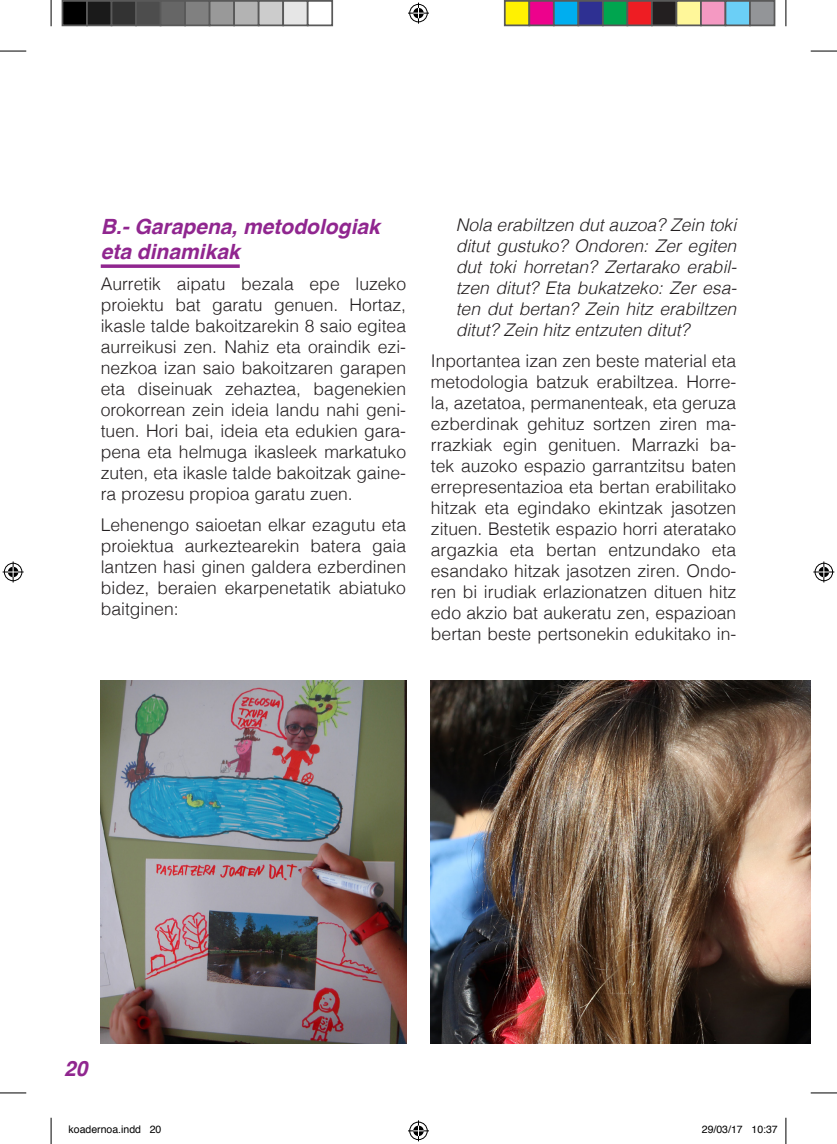
<style>
.page{position:relative;width:837px;height:1144px;background:#fff}
.page>*{position:absolute;margin:0;border:0;box-sizing:border-box;transform-origin:0 0}
.t1{font:italic 700 21px/25.2px "Helvetica";color:#90268f}
.t2{font:300 17.5px/21px "Helvetica";color:#231f20;text-align:justify}
.t3{font:italic 300 17.5px/21px "Helvetica";color:#231f20;text-align:justify}
.t4{font:10.5px "Helvetica";color:#000}
</style>
<div class="page">
<svg style="left:101px;top:264px;width:139px;height:4px"></svg>
<img style="left:101px;top:680px;width:305px;height:363px">
<img style="left:431px;top:680px;width:379px;height:363px">
<svg style="left:0;top:51px;width:26px;height:1px"></svg>
<svg style="left:810px;top:51px;width:26px;height:1px"></svg>
<svg style="left:0;top:1092px;width:26px;height:1px"></svg>
<svg style="left:810px;top:1092px;width:26px;height:1px"></svg>
<svg style="left:51px;top:0;width:1px;height:26px"></svg>
<svg style="left:51px;top:1118px;width:1px;height:26px"></svg>
<svg style="left:785px;top:0;width:1px;height:26px"></svg>
<svg style="left:785px;top:1118px;width:1px;height:26px"></svg>
<svg style="left:408px;top:3px;width:21px;height:21px"></svg>
<svg style="left:408px;top:1120px;width:21px;height:21px"></svg>
<svg style="left:3px;top:561px;width:21px;height:21px"></svg>
<svg style="left:813px;top:561px;width:21px;height:21px"></svg>
<div style="left:62px;top:1px;width:25px;height:24px;background:#000"></div>
<div style="left:62px;top:0;width:26px;height:26px;border:2px solid #595959"></div>
<div style="left:87px;top:1px;width:24px;height:24px;background:#1a1a1a"></div>
<div style="left:86px;top:0;width:26px;height:26px;border:2px solid #595959"></div>
<div style="left:111px;top:1px;width:25px;height:24px;background:#333"></div>
<div style="left:111px;top:0;width:26px;height:26px;border:2px solid #595959"></div>
<div style="left:136px;top:1px;width:24px;height:24px;background:#4d4d4d"></div>
<div style="left:135px;top:0;width:26px;height:26px;border:2px solid #595959"></div>
<div style="left:160px;top:1px;width:25px;height:24px;background:#666"></div>
<div style="left:160px;top:0;width:26px;height:26px;border:2px solid #595959"></div>
<div style="left:185px;top:1px;width:24px;height:24px;background:#808080"></div>
<div style="left:184px;top:0;width:26px;height:26px;border:2px solid #595959"></div>
<div style="left:209px;top:1px;width:25px;height:24px;background:#999"></div>
<div style="left:209px;top:0;width:26px;height:26px;border:2px solid #595959"></div>
<div style="left:234px;top:1px;width:24px;height:24px;background:#b3b3b3"></div>
<div style="left:233px;top:0;width:26px;height:26px;border:2px solid #595959"></div>
<div style="left:258px;top:1px;width:25px;height:24px;background:#ccc"></div>
<div style="left:258px;top:0;width:26px;height:26px;border:2px solid #595959"></div>
<div style="left:283px;top:1px;width:24px;height:24px;background:#e6e6e6"></div>
<div style="left:282px;top:0;width:26px;height:26px;border:2px solid #595959"></div>
<div style="left:307px;top:0;width:26px;height:26px;border:2px solid #595959"></div>
<div style="left:504px;top:1px;width:25px;height:24px;background:#fff101"></div>
<div style="left:503px;top:0;width:27px;height:26px;border:2px solid #595959"></div>
<div style="left:529px;top:1px;width:24px;height:24px;background:#ed028c"></div>
<div style="left:528px;top:0;width:26px;height:26px;border:2px solid #595959"></div>
<div style="left:553px;top:1px;width:25px;height:24px;background:#00aeef"></div>
<div style="left:552px;top:0;width:27px;height:26px;border:2px solid #595959"></div>
<div style="left:578px;top:1px;width:24px;height:24px;background:#2e3092"></div>
<div style="left:577px;top:0;width:26px;height:26px;border:2px solid #595959"></div>
<div style="left:602px;top:1px;width:25px;height:24px;background:#00a54f"></div>
<div style="left:601px;top:0;width:27px;height:26px;border:2px solid #595959"></div>
<div style="left:627px;top:1px;width:24px;height:24px;background:#ee1d23"></div>
<div style="left:626px;top:0;width:26px;height:26px;border:2px solid #595959"></div>
<div style="left:651px;top:1px;width:25px;height:24px;background:#231f20"></div>
<div style="left:650px;top:0;width:27px;height:26px;border:2px solid #595959"></div>
<div style="left:676px;top:1px;width:24px;height:24px;background:#fff79a"></div>
<div style="left:675px;top:0;width:26px;height:26px;border:2px solid #595959"></div>
<div style="left:700px;top:1px;width:25px;height:24px;background:#f499c2"></div>
<div style="left:699px;top:0;width:27px;height:26px;border:2px solid #595959"></div>
<div style="left:725px;top:1px;width:24px;height:24px;background:#6bcff6"></div>
<div style="left:724px;top:0;width:26px;height:26px;border:2px solid #595959"></div>
<div style="left:749px;top:1px;width:25px;height:24px;background:#939598"></div>
<div style="left:748px;top:0;width:27px;height:26px;border:2px solid #595959"></div>
<p class="t1" style="left:101px;top:214px;width:280px">B.- Garapena, metodologiak eta dinamikak</p>
<p class="t2" style="left:101px;top:272px;width:307px">Aurretik aipatu bezala epe luzeko proiektu bat garatu genuen. Hortaz, ikasle talde bakoitzarekin 8 saio egitea aurreikusi zen. Nahiz eta oraindik ezi&shy;nezkoa izan saio bakoitzaren garapen eta diseinuak zehaztea, bagenekien orokorrean zein ideia landu nahi geni&shy;tuen. Hori bai, ideia eta edukien gara&shy;pena eta helmuga ikasleek markatuko zuten, eta ikasle talde bakoitzak gaine&shy;ra prozesu propioa garatu zuen.</p>
<p class="t2" style="left:101px;top:513px;width:307px">Lehenengo saioetan elkar ezagutu eta proiektua aurkeztearekin batera gaia lantzen hasi ginen galdera ezberdinen bidez, beraien ekarpenetatik abiatuko baitginen:</p>
<p class="t3" style="left:455px;top:213px;width:282px">Nola erabiltzen dut auzoa? Zein toki ditut gustuko? Ondoren: Zer egiten dut toki horretan? Zertarako erabil&shy;tzen ditut? Eta bukatzeko: Zer esa&shy;ten dut bertan? Zein hitz erabiltzen ditut? Zein hitz entzuten ditut?</p>
<p class="t2" style="left:431px;top:349px;width:307px">Inportantea izan zen beste material eta metodologia batzuk erabiltzea. Horre&shy;la, azetatoa, permanenteak, eta geruza ezberdinak gehituz sortzen ziren ma&shy;rrazkiak egin genituen. Marrazki ba&shy;tek auzoko espazio garrantzitsu baten errepresentazioa eta bertan erabilitako hitzak eta egindako ekintzak jasotzen zituen. Bestetik espazio horri ateratako argazkia eta bertan entzundako eta esandako hitzak jasotzen ziren. Ondo&shy;ren bi irudiak erlazionatzen dituen hitz edo akzio bat aukeratu zen, espazioan bertan beste pertsonekin edukitako in-</p>
<p class="t1" style="left:64px;top:1056px;width:25px">20</p>
<p class="t4" style="left:69px;top:1122px;width:94px">koadernoa.indd 20</p>
<p class="t4" style="left:701px;top:1122px;width:77px">29/03/17 10:37</p>
</div>
